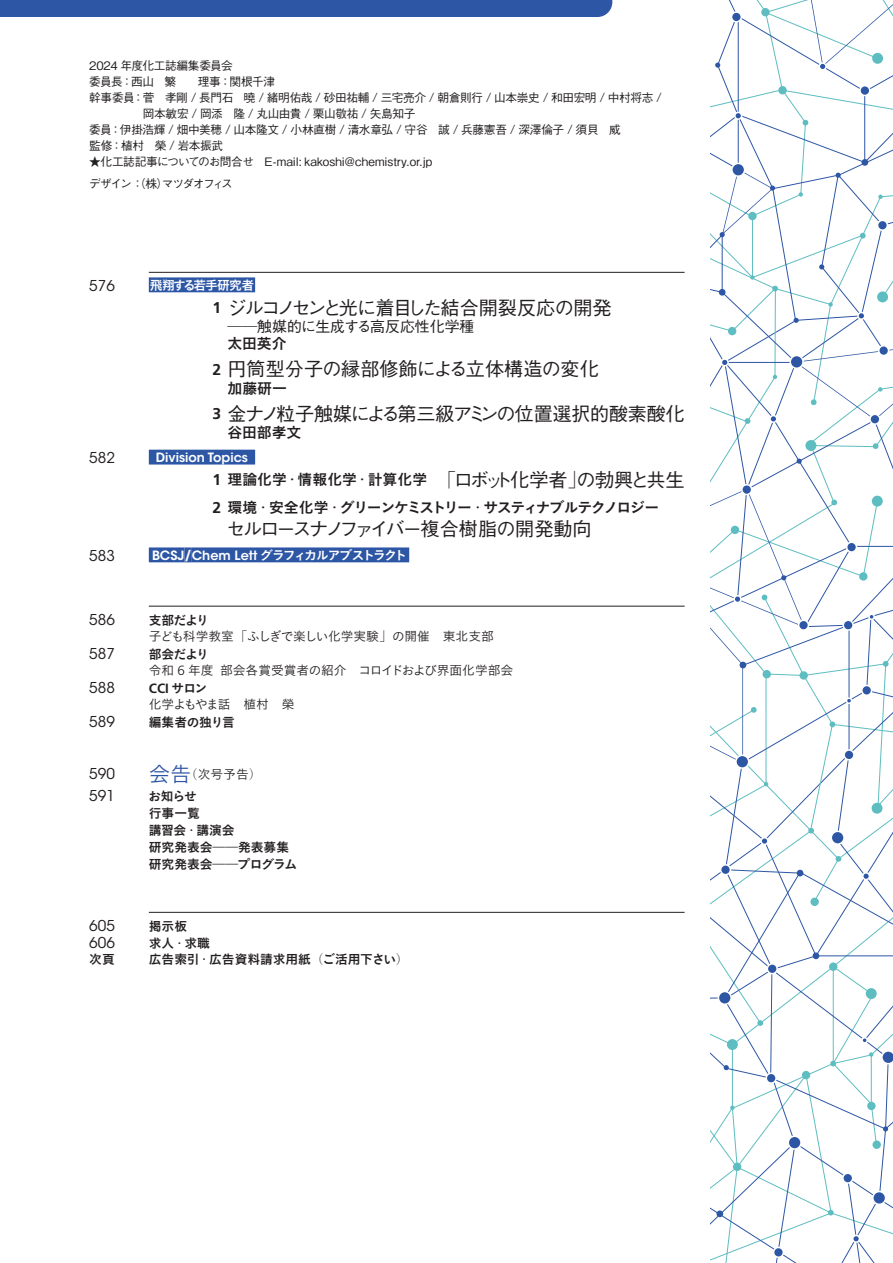
<style>
.page{position:relative;width:893px;height:1263px;background:#fff}
.page>*{position:absolute;margin:0;border:0;box-sizing:border-box;transform-origin:0 0}
.t1{font:500 19.2px "Gothic BBB Pr 6";letter-spacing:-.12em;color:#231f20}
.t2{font:500 19.2px "Gothic BBB Pr 6";letter-spacing:-.03em;color:#231f20}
.t3{font:500 19.2px "Gothic BBB Pr 6";letter-spacing:-.065em;color:#231f20}
.t4{font:500 19.2px "Gothic BBB Pr 6";color:#231f20}
.t5{font:500 19.2px "Gothic BBB Pr 6";letter-spacing:-.105em;color:#231f20}
.t6{font:14.85px "ITC Avant Garde Std";color:#231f20}
.t7{font:14.85px "Koburina Go Std W6";letter-spacing:-.1em;color:#231f20}
.t8{font:500 14.85px "Gothic BBB Pr 6";color:#231f20}
.t9{font:14.85px "Koburina Go Std W6";letter-spacing:-.075em;color:#231f20}
.t10{font:700 13.35px "Frutiger LT Std";color:#231f20}
.t11{font:12.75px/17px "Koburina Go Std W6";color:#231f20}
.t12{font:12.75px "Koburina Go Std W3";color:#231f20}
.t13{font:12.75px "Koburina Go Std W3";letter-spacing:-.035em;color:#231f20}
.t14{font:12.75px "Koburina Go Std W6";letter-spacing:-.135em;color:#fff}
.t15{font:600 12.75px "ITC Avant Garde Std";color:#fff}
.t16{font:12.75px "Koburina Go Std W3";letter-spacing:-.095em;color:#231f20}
.t17{font:12.75px "Koburina Go Std W6";letter-spacing:-.07em;color:#fff}
.t18{font:12.75px "Koburina Go Std W6";letter-spacing:-.03em;color:#231f20}
.t19{font:500 11.7px/22.4px "Gothic BBB Pr 6";letter-spacing:-.035em;color:#231f20}
.s1{font-size:12.6px}
.s2{font-family:"Frutiger LT Std";font-weight:700;font-size:15.6px}
.s3{font-family:"Shin Go Pr 6";font-weight:300;font-stretch:expanded}
.s4{font-family:"Koburina Go Std W6";font-weight:400;font-size:14.85px}
.s5{font-family:"Ryumin Pr 6";font-weight:300;font-size:14.85px}
.s6{font-family:"Ryumin Pr 6";font-weight:300}
.s7{font-family:"ITC Avant Garde Std";font-weight:600}
.s8{font-family:"ITC Avant Garde Std";font-weight:600;font-size:13.8px}
.s9{font-family:"Frutiger LT Std";font-weight:300;font-size:13.35px}
.s10{font-family:"Koburina Go Std W6";font-weight:400;font-size:12.75px}
.s11{font-size:21.3px;color:#2d56a5}
</style>
<div class="page">
<div style="left:0;top:0;width:612px;height:17px;background:#2d56a5"></div>
<hr style="left:149px;top:272px;width:536px;height:1px;background:#231f20">
<svg style="left:710px;top:0;width:183px;height:1263px"></svg>
<svg style="left:717px;top:16px;width:166px;height:301px"></svg>
<hr style="left:738px;top:116px;width:1px;height:54px;background:#2d56a5">
<div style="left:735px;top:112px;width:7px;height:7px;background:#2d56a5;border-radius:50%"></div>
<div style="left:734px;top:112px;width:8px;height:8px;border:2px solid #fff;border-radius:50%"></div>
<div style="left:732px;top:163px;width:13px;height:13px;background:#2d56a5;border-radius:50%"></div>
<div style="left:731px;top:163px;width:14px;height:14px;border:2px solid #fff;border-radius:50%"></div>
<div style="left:731px;top:12px;width:10px;height:10px;background:#2d56a5;border-radius:50%"></div>
<div style="left:731px;top:11px;width:11px;height:12px;border:2px solid #fff;border-radius:50%"></div>
<div style="left:877px;top:220px;width:10px;height:10px;background:#2d56a5;border-radius:50%"></div>
<div style="left:877px;top:220px;width:11px;height:11px;border:2px solid #fff;border-radius:50%"></div>
<div style="left:858px;top:312px;width:7px;height:7px;background:#2d56a5;border-radius:50%"></div>
<div style="left:857px;top:312px;width:8px;height:8px;border:2px solid #fff;border-radius:50%"></div>
<div style="left:736px;top:755px;width:13px;height:13px;background:#2d56a5;border-radius:50%"></div>
<div style="left:735px;top:755px;width:14px;height:14px;border:2px solid #fff;border-radius:50%"></div>
<div style="left:149px;top:277px;width:106px;height:15px;background:#2d56a5"></div>
<div style="left:149px;top:450px;width:106px;height:14px;background:#2d56a5"></div>
<div style="left:149px;top:547px;width:35px;height:15px;background:#2d56a5"></div>
<div style="left:184px;top:547px;width:8px;height:15px;background:#2d56a5"></div>
<div style="left:192px;top:547px;width:217px;height:15px;background:#2d56a5"></div>
<hr style="left:149px;top:606px;width:536px;height:1px;background:#231f20">
<hr style="left:149px;top:912px;width:536px;height:1px;background:#231f20">
<p class="t19" style="left:89px;top:53px;width:145px">2024 年度化工誌編集委員会</p>
<p class="t19" style="left:89px;top:69px;width:187px">委員長：西山　繁　　理事：関根千津</p>
<p class="t19" style="left:89px;top:85px;width:574px">幹事委員： 菅　孝剛 <span class="s1">/</span> 長門石　曉 <span class="s1">/</span> 緒明佑哉 <span class="s1">/</span> 砂田祐輔 <span class="s1">/</span> 三宅亮介 <span class="s1">/</span> 朝倉則行 <span class="s1">/</span> 山本崇史 <span class="s1">/</span> 和田宏明 <span class="s1">/</span> 中村将志 <span class="s1">/</span></p>
<p class="t19" style="left:143px;top:101px;width:274px">岡本敏宏 <span class="s1">/</span> 岡添　隆 <span class="s1">/</span> 丸山由貴 <span class="s1">/</span> 栗山敬祐 <span class="s1">/</span> 矢島知子</p>
<p class="t19" style="left:89px;top:117px;width:533px">委員：伊掛浩輝 <span class="s1">/</span> 畑中美穂 <span class="s1">/</span> 山本隆文 <span class="s1">/</span> 小林直樹 <span class="s1">/</span> 清水章弘 <span class="s1">/</span> 守谷　誠 <span class="s1">/</span> 兵藤憲吾 <span class="s1">/</span> 深澤倫子 <span class="s1">/</span> 須貝　威</p>
<p class="t19" style="left:89px;top:133px;width:135px">監修：植村　榮 <span class="s1">/</span> 岩本振武</p>
<p class="t19" style="left:89px;top:149px;width:344px">★化工誌記事についてのお問合せ　E-mail: kakoshi@chemistry.or.jpデザイン：（株）マツダオフィス</p>
<p class="t6" style="left:89px;top:276px;width:27px">576</p>
<p class="t17" style="left:150px;top:275px;width:106px">飛翔する若手研究者</p>
<h1 class="t3" style="left:212px;top:292px;width:401px"><span class="s2">1</span> ジルコノセンと光に着目した結合開裂反応の開発</h1>
<p class="t8" style="left:227px;top:314px;width:248px"><span class="s3">――</span>触媒的に生成する高反応性化学種</p>
<p class="t9" style="left:227px;top:332px;width:61px">太田英介</p>
<h1 class="t4" style="left:212px;top:353px;width:388px"><span class="s2">2</span> 円筒型分子の縁部修飾による立体構造の変化</h1>
<p class="t9" style="left:227px;top:377px;width:61px">加藤研一</p>
<h1 class="t2" style="left:212px;top:398px;width:474px"><span class="s2">3</span> 金ナノ粒子触媒による第三級アミンの位置選択的酸素酸化</h1>
<p class="t9" style="left:227px;top:421px;width:76px">谷田部孝文</p>
<p class="t6" style="left:89px;top:449px;width:27px">582</p>
<p class="t15" style="left:156px;top:449px;width:94px">Division Topics</p>
<h1 class="t1" style="left:212px;top:464px;width:474px"><span class="s2">1</span> <span class="s4">理論化学</span><span class="s5">・</span><span class="s4">情報化学</span><span class="s5">・</span><span class="s4">計算化学</span> <span class="s6">「</span>ロボット化学者<span class="s6">」</span>の勃興と共生</h1>
<p class="t7" style="left:212px;top:496px;width:448px"><span class="s2">2</span> 環境<span class="s6">・</span>安全化学<span class="s6">・</span>グリーンケミストリー<span class="s6">・</span>サスティナブルテクノロジー</p>
<h1 class="t5" style="left:226px;top:513px;width:367px">セルロースナノファイバー複合樹脂の開発動向</h1>
<p class="t6" style="left:89px;top:546px;width:27px">583</p>
<p class="t14" style="left:152px;top:545px;width:257px"><span class="s7">BCSJ</span><span class="s8">/</span><span class="s7">Chem Lett</span> グラフィカルアブストラクト</p>
<p class="t6" style="left:89px;top:610px;width:27px">586</p>
<p class="t11" style="left:149px;top:612px;width:62px">支部だより</p>
<p class="t13" style="left:149px;top:626px;width:346px">子ども科学教室<span class="s6">「</span>ふしぎで楽しい化学実験<span class="s6">」</span>の開催　東北支部</p>
<p class="t6" style="left:89px;top:644px;width:27px">587</p>
<p class="t11" style="left:149px;top:646px;width:62px">部会だより</p>
<p class="t12" style="left:149px;top:660px;width:366px">令和 <span class="s9">6</span> 年度 部会各賞受賞者の紹介　コロイドおよび界面化学部会</p>
<p class="t6" style="left:89px;top:678px;width:27px">588</p>
<p class="t10" style="left:149px;top:680px;width:60px">CCI <span class="s10">サロン</span></p>
<p class="t16" style="left:149px;top:694px;width:147px">化学よもやま話　植村　榮</p>
<p class="t6" style="left:89px;top:712px;width:27px">589</p>
<p class="t18" style="left:149px;top:712px;width:87px">編集者の独り言</p>
<p class="t6" style="left:89px;top:764px;width:27px">590</p>
<p class="t12" style="left:149px;top:764px;width:114px"><span class="s11">会告</span><span class="s6">（</span>次号予告<span class="s6">）</span></p>
<p class="t6" style="left:89px;top:787px;width:27px">591</p>
<p class="t11" style="left:148px;top:788px;width:150px">お知らせ<br>行事一覧<br>講習会<span class="s6">・</span>講演会<br>研究発表会<span class="s6">――</span>発表募集研究発表会<span class="s6">――</span>プログラム</p>
<p class="t6" style="left:89px;top:916px;width:27px">605</p>
<p class="t11" style="left:149px;top:918px;width:40px">掲示板</p>
<p class="t6" style="left:89px;top:933px;width:27px">606</p>
<p class="t11" style="left:149px;top:935px;width:63px">求人<span class="s6">・</span>求職</p>
<p class="t11" style="left:89px;top:951px;width:27px">次頁</p>
<p class="t11" style="left:149px;top:951px;width:261px">広告索引<span class="s6">・</span>広告資料請求用紙<span class="s6">（</span>ご活用下さい<span class="s6">）</span></p>
</div>
